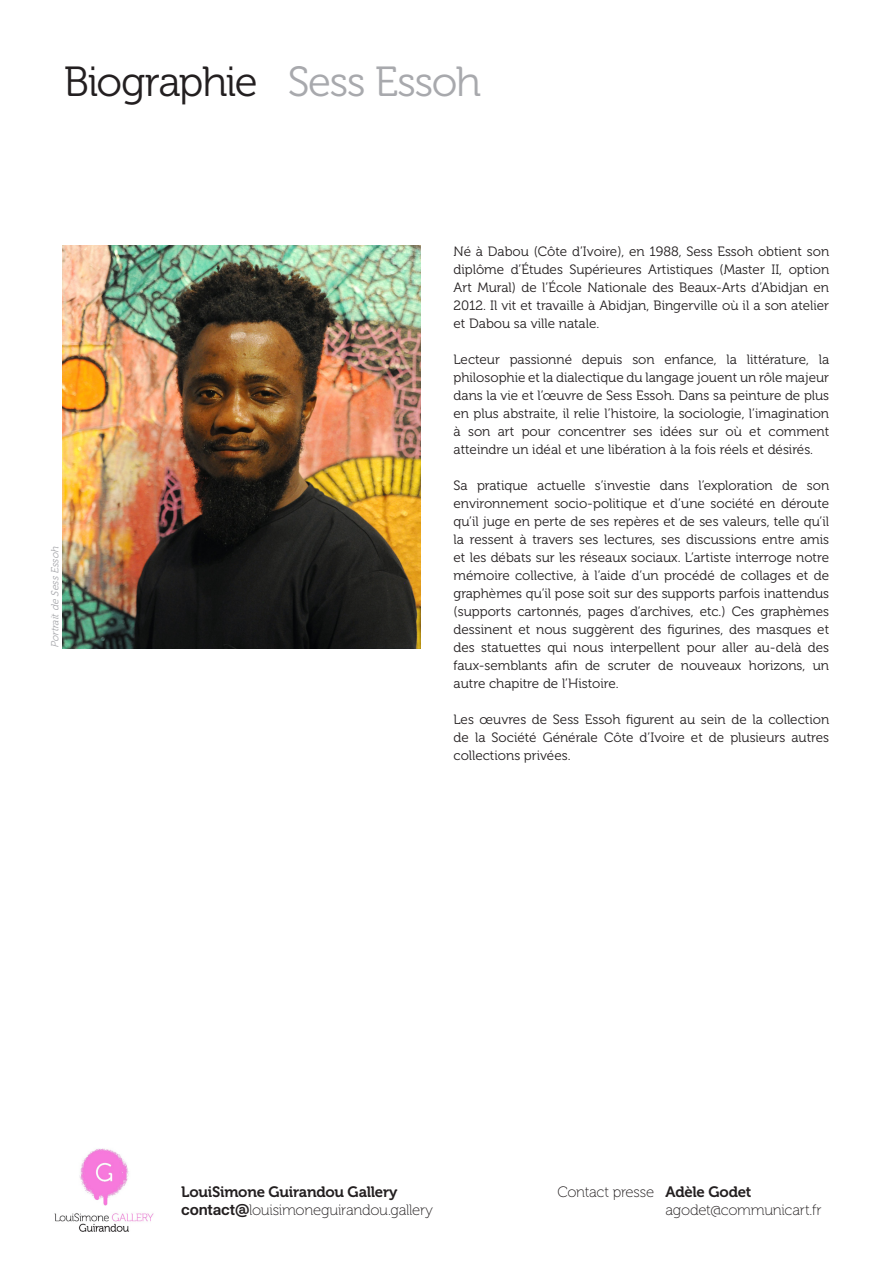
<style>
.page{position:relative;width:893px;height:1263px;background:#fff}
.page>*{position:absolute;margin:0;border:0;box-sizing:border-box;transform-origin:0 0}
.t1{font:42px "Museo 300";letter-spacing:-.035em;color:#231f20}
.t2{font:15px/18px "Museo 100";letter-spacing:-.02em;color:#231f20}
.t3{font:15px "Museo 700";letter-spacing:-.015em;color:#231f20}
.t4{font:13.5px/18px "Museo 300";color:#231f20;text-align:justify}
.t5{font:italic 10.35px "Museo 300";color:#a8a9ad}
.s1{color:#a8a9ad}
.s2{font-family:"Studio Pro GCB";font-weight:700}
.s3{font-family:"Museo 700"}
</style>
<div class="page">
<img style="left:54px;top:1148px;width:100px;height:84px">
<img style="left:63px;top:246px;width:357px;height:402px">
<p class="t1" style="left:64px;top:59px;width:419px">Biographie <span class="s1">Sess Essoh</span></p>
<p class="t5" style="left:49px;top:648px;width:106px;rotate:-90deg">PortraitdeSessEssoh</p>
<p class="t4" style="left:454px;top:243px;width:377px">Né à Dabou (Côte d’Ivoire), en 1988, Sess Essoh obtient son diplôme d’Études Supérieures Artistiques (Master II, option Art Mural) de l’École Nationale des Beaux-Arts d’Abidjan en 2012. Il vit et travaille à Abidjan, Bingerville où il a son atelier et Dabou sa ville natale.</p>
<p class="t4" style="left:454px;top:351px;width:377px">Lecteur passionné depuis son enfance, la littérature, la philosophie et la dialectique du langage jouent un rôle majeur dans la vie et l’œuvre de Sess Essoh. Dans sa peinture de plus en plus abstraite, il relie l’histoire, la sociologie, l’imagination à son art pour concentrer ses idées sur où et comment atteindre un idéal et une libération à la fois réels et désirés.</p>
<p class="t4" style="left:454px;top:477px;width:377px">Sa pratique actuelle s’investie dans l’exploration de son environnement socio-politique et d’une société en déroute qu’il juge en perte de ses repères et de ses valeurs, telle qu’il la ressent à travers ses lectures, ses discussions entre amis et les débats sur les réseaux sociaux. L’artiste interroge notre mémoire collective, à l’aide d’un procédé de collages et de graphèmes qu’il pose soit sur des supports parfois inattendus (supports cartonnés, pages d’archives, etc.) Ces graphèmes dessinent et nous suggèrent des figurines, des masques et des statuettes qui nous interpellent pour aller au-delà des faux-semblants afin de scruter de nouveaux horizons, un autre chapitre de l’Histoire.</p>
<p class="t4" style="left:454px;top:711px;width:377px">Les œuvres de Sess Essoh figurent au sein de la collection de la Société Générale Côte d’Ivoire et de plusieurs autres collections privées.</p>
<p class="t3" style="left:181px;top:1183px;width:218px">LouiSimone Guirandou Gallery</p>
<p class="t2" style="left:181px;top:1201px;width:254px"><span class="s2">contact@</span>louisimoneguirandou.gallery</p>
<p class="t2" style="left:665px;top:1183px;width:158px;text-indent:-108px">Contact presse <span class="s3">Adèle Godet </span>agodet@communicart.fr</p>
</div>
